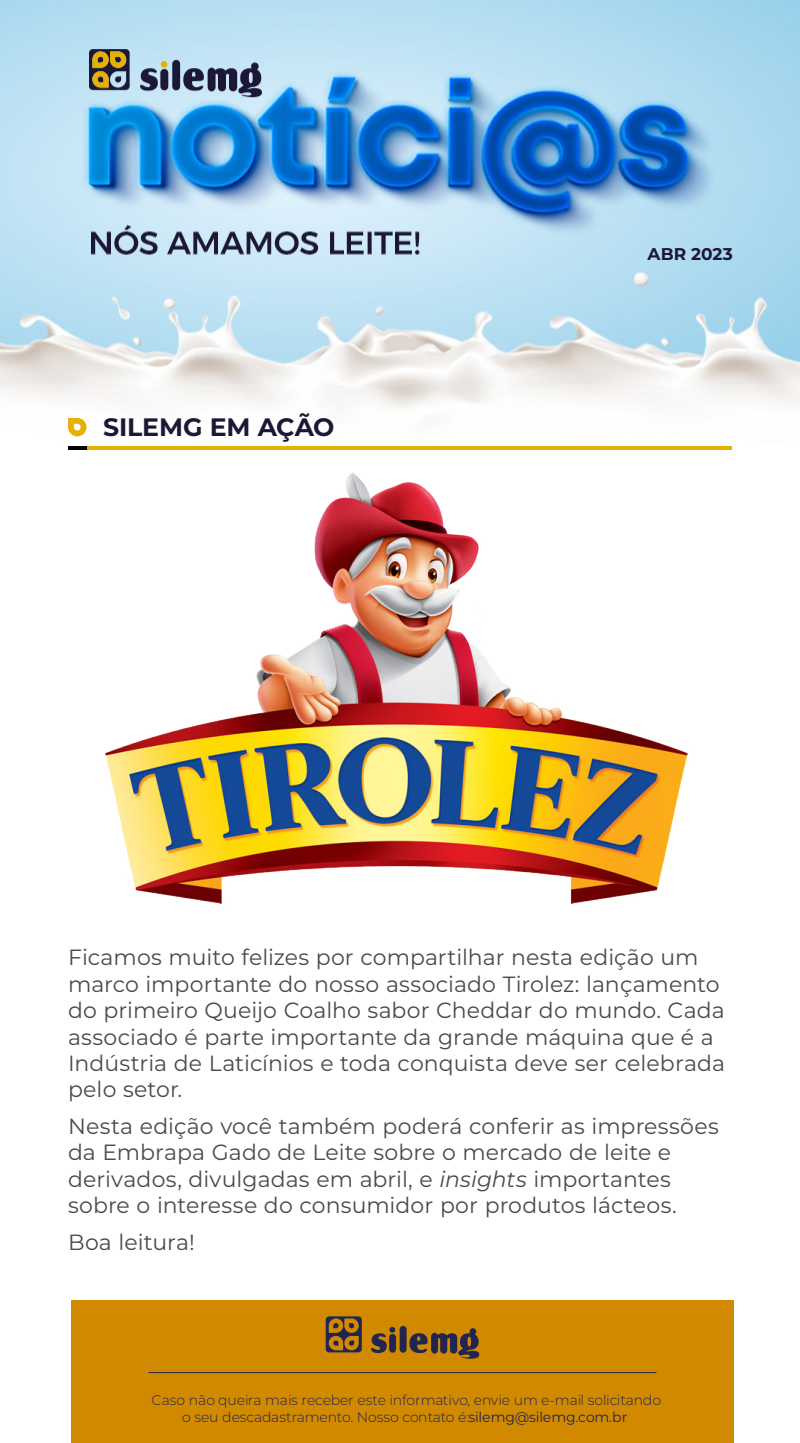
<style>
.page{position:relative;width:800px;height:1443px;background:#fff}
.page>*{position:absolute;margin:0;border:0;box-sizing:border-box;transform-origin:0 0}
.t1{font:700 25.2px "Montserrat";color:#1d1737}
.t2{font:22px/26.4px "Montserrat";letter-spacing:.005em;color:#4a4a49}
.t3{font:700 17px "Montserrat";color:#1d1737}
.t4{font:300 14px/16.8px "Montserrat";color:#22254f;text-align:center}
.s1{font-style:italic}
.s2{font-weight:400}
</style>
<div class="page">
<img style="left:0;top:0;width:800px;height:450px">
<hr style="left:68px;top:446px;width:664px;height:3px;background:#e6b100">
<hr style="left:68px;top:446px;width:18px;height:3px;background:#000">
<svg style="left:68px;top:418px;width:18px;height:18px"></svg>
<img style="left:105px;top:472px;width:583px;height:432px">
<div style="left:71px;top:1300px;width:663px;height:143px;background:#d18a00"></div>
<svg style="left:326px;top:1316px;width:36px;height:36px"></svg>
<div style="left:389px;top:1334px;width:7px;height:18px;background:#22254f;border-radius:3px"></div>
<svg style="left:371px;top:1327px;width:24px;height:26px"></svg>
<div style="left:400px;top:1326px;width:7px;height:26px;background:#22254f;border-radius:3px"></div>
<svg style="left:409px;top:1328px;width:70px;height:31px"></svg>
<hr style="left:148px;top:1372px;width:508px;height:1px;background:#22254f">
<p class="t1" style="left:103px;top:409px;width:233px">SILEMG EM AÇÃO</p>
<p class="t3" style="left:648px;top:242px;width:87px">ABR 2023</p>
<p class="t2" style="left:68px;top:944px;width:659px">Ficamos muito felizes por compartilhar nesta edição um marco importante do nosso associado Tirolez: lançamento do primeiro Queijo Coalho sabor Cheddar do mundo. Cada associado é parte importante da grande máquina que é a Indústria de Laticínios e toda conquista deve ser celebrada pelo setor.</p>
<p class="t2" style="left:68px;top:1112px;width:652px">Nesta edição você também poderá conferir as impressões da Embrapa Gado de Leite sobre o mercado de leite e derivados, divulgadas em abril, e <span class="s1">insights</span> importantes sobre o interesse do consumidor por produtos lácteos.</p>
<p class="t2" style="left:68px;top:1228px;width:128px">Boa leitura!</p>
<p class="t4" style="left:152px;top:1391px;width:511px">Caso não queira mais receber este informativo, envie um e-mail solicitando o seu descadastramento. Nosso contato é:<span class="s2">silemg@silemg.com.br</span></p>
</div>
